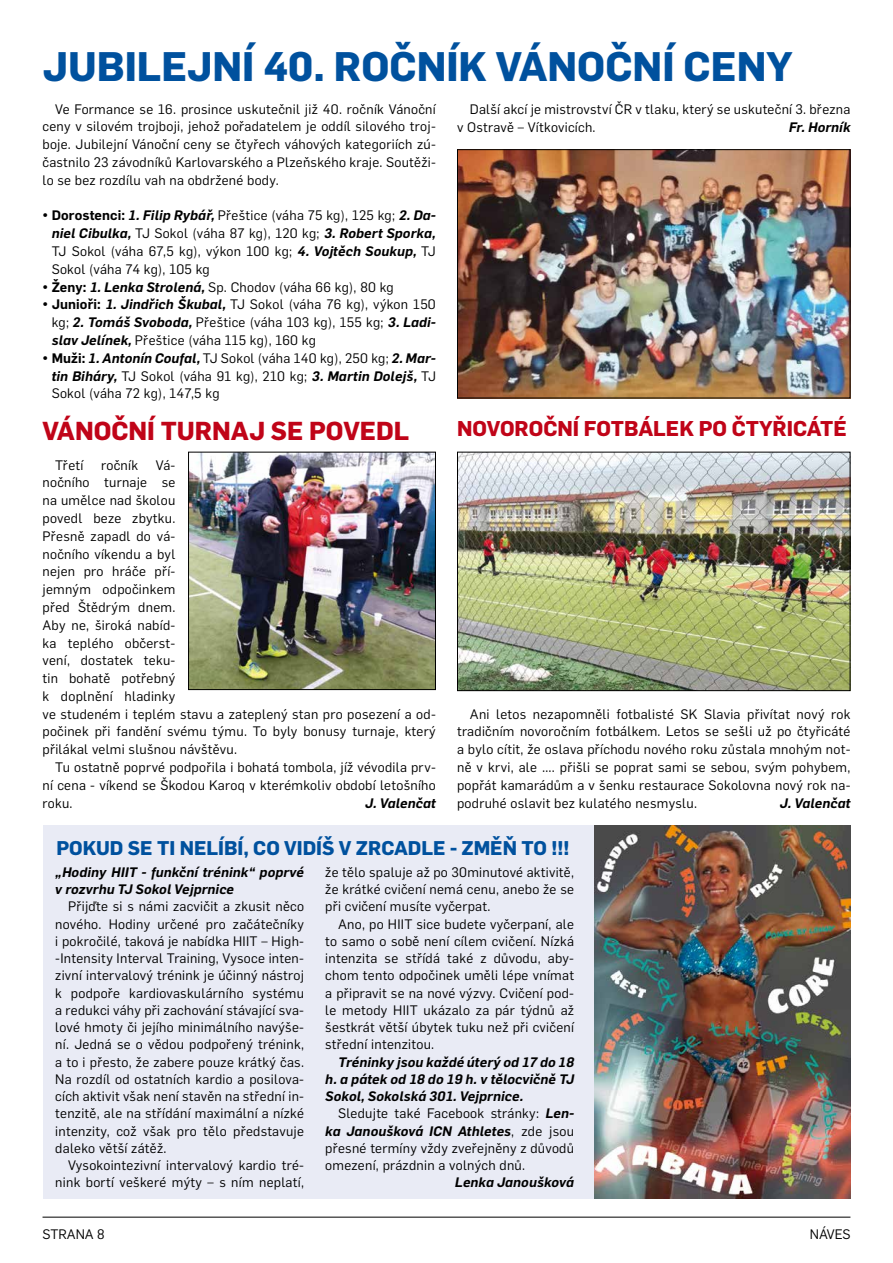
<style>
.page{position:relative;width:893px;height:1263px;background:#fff}
.page>*{position:absolute;margin:0;border:0;box-sizing:border-box;transform-origin:0 0}
.t1{font:700 40.5px "Flama";color:#00519e}
.t2{font:700 25.5px "Flama";color:#c00418}
.t3{font:700 21px "Flama";color:#c00418}
.t4{font:700 19.5px "Flama";color:#00519e}
.t5{font:13.5px/17.9px "Flama";letter-spacing:.02em;color:#000;text-align:justify}
.t6{font:italic 600 13.5px/17.2px "Flama";letter-spacing:.01em;color:#000}
.s1{font-weight:600}
.s2{font-weight:600;font-style:italic}
</style>
<div class="page">
<hr style="left:43px;top:1217px;width:807px;height:1px;background:#000">
<img style="left:459px;top:151px;width:389px;height:245px">
<div style="left:457px;top:149px;width:393px;height:249px;border:1px solid #000"></div>
<img style="left:190px;top:454px;width:244px;height:234px">
<div style="left:188px;top:452px;width:248px;height:238px;border:1px solid #000"></div>
<img style="left:459px;top:454px;width:389px;height:235px">
<div style="left:457px;top:452px;width:393px;height:239px;border:1px solid #000"></div>
<div style="left:43px;top:826px;width:807px;height:373px;background:#e9ebf5"></div>
<img style="left:594px;top:826px;width:256px;height:373px">
<h1 class="t1" style="left:43px;top:37px;width:752px">JUBILEJNÍ 40. ROČNÍK VÁNOČNÍ CENY</h1>
<p class="t5" style="left:43px;top:99px;width:395px;text-indent:13px">Ve Formance se 16. prosince uskutečnil již 40. ročník Vánoční ceny v silovém trojboji, jehož pořadatelem je oddíl silového troj&shy;boje. Jubilejní Vánoční ceny se čtyřech váhových kategoriích zú&shy;častnilo 23 závodníků Karlovarského a Plzeňského kraje. Soutěži&shy;lo se bez rozdílu vah na obdržené body.</p>
<p class="t5" style="left:52px;top:206px;width:386px;text-indent:-9px"><span class="s1">• Dorostenci:</span> <span class="s2">1. Filip Rybář,</span> Přeštice (váha 75 kg), 125 kg; <span class="s2">2. Da&shy;niel Cibulka,</span> TJ Sokol (váha 87 kg), 120 kg; <span class="s2">3. Robert Sporka, </span>TJ Sokol (váha 67,5 kg), výkon 100 kg; <span class="s2">4. Vojtěch Soukup,</span> TJ Sokol (váha 74 kg), 105 kg</p>
<p class="t5" style="left:43px;top:277px;width:353px"><span class="s1">• Ženy:</span> <span class="s2">1. Lenka Strolená,</span> Sp. Chodov (váha 66 kg), 80 kg</p>
<p class="t5" style="left:52px;top:295px;width:386px;text-indent:-9px"><span class="s1">• Junioři:</span> <span class="s2">1. Jindřich Škubal,</span> TJ Sokol (váha 76 kg), výkon 150 kg; <span class="s2">2. Tomáš Svoboda,</span> Přeštice (váha 103 kg), 155 kg; <span class="s2">3. Ladi&shy;slav Jelínek,</span> Přeštice (váha 115 kg), 160 kg</p>
<p class="t5" style="left:52px;top:348px;width:386px;text-indent:-9px"><span class="s1">• Muži:</span> <span class="s2">1. Antonín Coufal,</span> TJ Sokol (váha 140 kg), 250 kg; <span class="s2">2. Mar&shy;tin Biháry,</span> TJ Sokol (váha 91 kg), 210 kg; <span class="s2">3. Martin Dolejš,</span> TJ Sokol (váha 72 kg), 147,5 kg</p>
<p class="t5" style="left:457px;top:99px;width:395px;text-indent:13px">Další akcí je mistrovství ČR v tlaku, který se uskuteční 3. března v Ostravě – Vítkovicích.</p>
<p class="t6" style="left:789px;top:117px;width:63px">Fr. Horník</p>
<h2 class="t2" style="left:43px;top:413px;width:368px">VÁNOČNÍ TURNAJ SE POVEDL</h2>
<h3 class="t3" style="left:457px;top:413px;width:391px">NOVOROČNÍ FOTBÁLEK PO ČTYŘICÁTÉ</h3>
<p class="t5" style="left:43px;top:455px;width:395px;text-align:left;text-indent:113px">Vá-<br>nočního turnaje se<br>na umělce nad školou<br>povedl beze zbytku.<br>Přesně zapadl do vá-<br>nočního víkendu a byl<br>nejen pro hráče pří-<br>jemným odpočinkem<br>před Štědrým dnem.<br>Aby ne, široká nabíd-<br>ka teplého občerst-<br>vení, dostatek teku-<br>tin bohatě potřebný<br>k doplnění hladinky<br>ve studeném i teplém stavu a zateplený stan pro posezení a od&shy;počinek při fandění svému týmu. To byly bonusy turnaje, který přilákal velmi slušnou návštěvu.</p>
<p class="t5" style="left:43px;top:757px;width:395px;text-indent:13px">Tu ostatně poprvé podpořila i bohatá tombola, jíž vévodila prv&shy;ní cena - víkend se Škodou Karoq v kterémkoliv období letošního roku.</p>
<p class="t5" style="left:55px;top:455px;width:30px">Třetí</p>
<p class="t5" style="left:101px;top:455px;width:39px">ročník</p>
<p class="t6" style="left:365px;top:793px;width:72px">J. Valenčat</p>
<p class="t5" style="left:457px;top:704px;width:395px;text-indent:13px">Ani letos nezapomněli fotbalisté SK Slavia přivítat nový rok tradičním novoročním fotbálkem. Letos se sešli už po čtyřicáté a bylo cítit, že oslava příchodu nového roku zůstala mnohým not&shy;ně v krvi, ale …. přišli se poprat sami se sebou, svým pohybem, popřát kamarádům a v šenku restaurace Sokolovna nový rok na&shy;podruhé oslavit bez kulatého nesmyslu.</p>
<p class="t6" style="left:780px;top:793px;width:72px">J. Valenčat</p>
<h3 class="t4" style="left:56px;top:833px;width:515px">POKUD SE TI NELÍBÍ, CO VIDÍŠ V ZRCADLE - ZMĚŇ TO !!!</h3>
<p class="t6" style="left:55px;top:862px;width:250px">„Hodiny HIIT - funkční trénink“ poprvé v rozvrhu TJ Sokol Vejprnice</p>
<p class="t5" style="left:55px;top:897px;width:250px;line-height:17.2px;text-indent:13px">Přijďte si s námi zacvičit a zkusit něco nového. Hodiny určené pro začátečníky i pokročilé, taková je nabídka HIIT – High--Intensity Interval Training, Vysoce inten&shy;zivní intervalový trénink je účinný nástroj k podpoře kardiovaskulárního systému a redukci váhy při zachování stávající sva&shy;lové hmoty či jejího minimálního navýše&shy;ní. Jedná se o vědou podpořený trénink, a to i přesto, že zabere pouze krátký čas.<br>Na rozdíl od ostatních kardio a posilova&shy;cích aktivit však není stavěn na střední in&shy;tenzitě, ale na střídání maximální a nízké intenzity, což však pro tělo představuje daleko větší zátěž.</p>
<p class="t5" style="left:55px;top:1156px;width:250px;line-height:17.2px;text-align:right">Vysokointezivní intervalový kardio tré&shy;nink bortí veškeré mýty – s ním neplatí,</p>
<p class="t5" style="left:325px;top:862px;width:250px;line-height:17.2px">že tělo spaluje až po 30minutové aktivitě, že krátké cvičení nemá cenu, anebo že se při cvičení musíte vyčerpat.</p>
<p class="t5" style="left:325px;top:914px;width:250px;line-height:17.2px;text-indent:13px">Ano, po HIIT sice budete vyčerpaní, ale to samo o sobě není cílem cvičení. Nízká intenzita se střídá také z důvodu, aby&shy;chom tento odpočinek uměli lépe vnímat a připravit se na nové výzvy. Cvičení pod&shy;le metody HIIT ukázalo za pár týdnů až šestkrát větší úbytek tuku než při cvičení střední intenzitou.</p>
<p class="t6" style="left:325px;top:1052px;width:250px;text-align:justify;text-indent:13px">Tréninky jsou každé úterý od 17 do 18 h. a pátek od 18 do 19 h. v tělocvičně TJ Sokol, Sokolská 301. Vejprnice.</p>
<p class="t5" style="left:325px;top:1104px;width:250px;line-height:17.2px;text-indent:13px">Sledujte také Facebook stránky: <span class="s2">Len&shy;ka Janoušková ICN Athletes</span>, zde jsou přesné termíny vždy zveřejněny z důvodů omezení, prázdnin a volných dnů.</p>
<p class="t6" style="left:455px;top:1173px;width:121px">Lenka Janoušková</p>
<p class="t5" style="left:43px;top:1224px;width:63px">STRANA 8</p>
<p class="t5" style="left:810px;top:1224px;width:42px">NÁVES</p>
</div>
